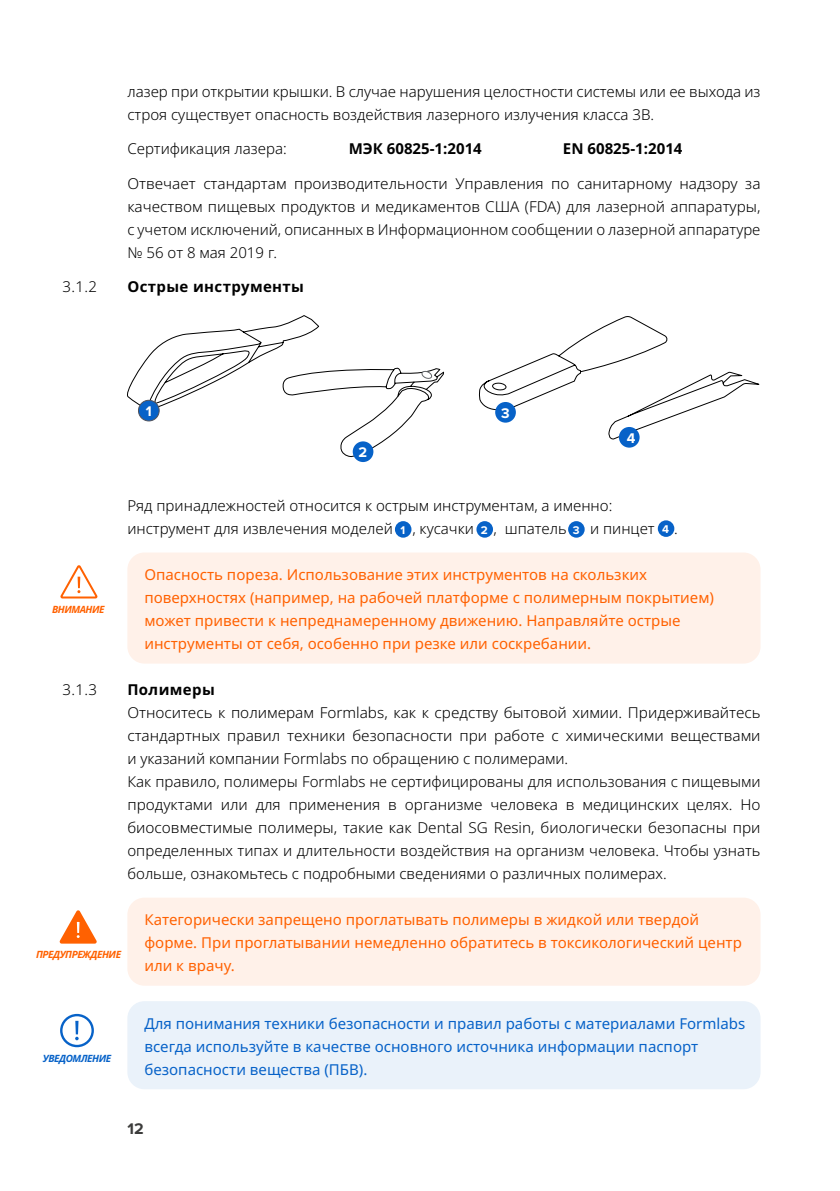
<style>
.page{position:relative;width:840px;height:1191px;background:#fff}
.page>*{position:absolute;margin:0;border:0;box-sizing:border-box;transform-origin:0 0}
.t1{font:700 16px "Proxima Nova";color:#3c3c3b}
.t2{font:300 15px/23px "Noto Sans";color:#000}
.t3{font:15px/23px "Noto Sans";color:#ff6101}
.t4{font:15px/23px "Noto Sans";color:#0762c8}
.t5{font:700 15px "Noto Sans";color:#000}
.t6{font:700 15px "Noto Sans";letter-spacing:.025em;color:#000}
.t7{font:700 14.6px "Proxima Nova";color:#fff}
.t8{font:700 11.6px "Proxima Nova";color:#fff}
.t9{font:italic 700 10px "Noto Sans";letter-spacing:-.05em;color:#ff6101}
.t10{font:italic 700 10px "Noto Sans";letter-spacing:-.05em;color:#0762c8}
</style>
<div class="page">
<div style="left:127px;top:552px;width:633px;height:111px;background:#fff1e9;border-radius:17px"></div>
<div style="left:127px;top:897px;width:633px;height:88px;background:#fff1e9;border-radius:17px"></div>
<div style="left:127px;top:1001px;width:633px;height:88px;background:#eaf2fa;border-radius:17px"></div>
<svg style="left:127px;top:315px;width:317px;height:145px"></svg>
<svg style="left:421px;top:370px;width:11px;height:9px"></svg>
<svg style="left:478px;top:316px;width:281px;height:126px"></svg>
<div style="left:138px;top:400px;width:21px;height:21px;background:#0762c8;border-radius:50%"></div>
<div style="left:138px;top:400px;width:21px;height:21px;border:1px solid #51535c;border-radius:50%"></div>
<div style="left:352px;top:441px;width:21px;height:21px;background:#0762c8;border-radius:50%"></div>
<div style="left:495px;top:402px;width:20px;height:20px;background:#0762c8;border-radius:50%"></div>
<div style="left:618px;top:427px;width:21px;height:20px;background:#0762c8;border-radius:50%"></div>
<svg style="left:60px;top:565px;width:38px;height:34px"></svg>
<svg style="left:59px;top:910px;width:38px;height:134px"></svg>
<div style="left:60px;top:1014px;width:34px;height:33px;border:2px solid #0762c8;border-radius:50%"></div>
<div style="left:394px;top:521px;width:17px;height:16px;background:#0762c8;border-radius:50%"></div>
<div style="left:567px;top:521px;width:17px;height:16px;background:#0762c8;border-radius:50%"></div>
<div style="left:657px;top:520px;width:17px;height:17px;background:#0762c8;border-radius:50%"></div>
<div style="left:476px;top:521px;width:16px;height:16px;background:#0762c8;border-radius:50%"></div>
<p class="t2" style="left:127px;top:80px;width:634px">лазер при открытии крышки. В случае нарушения целостности системы или ее выхода из строя существует опасность воздействия лазерного излучения класса 3B.</p>
<p class="t2" style="left:127px;top:138px;width:161px">Сертификация лазера:</p>
<p class="t5" style="left:348px;top:138px;width:134px">МЭК 60825-1:2014</p>
<p class="t5" style="left:562px;top:138px;width:121px">EN 60825-1:2014</p>
<p class="t2" style="left:127px;top:172px;width:634px;text-align:justify">Отвечает стандартам производительности Управления по санитарному надзору за качеством пищевых продуктов и медикаментов США (FDA) для лазерной аппаратуры, с учетом исключений, описанных в Информационном сообщении о лазерной аппаратуре № 56 от 8 мая 2019 г.</p>
<p class="t2" style="left:62px;top:276px;width:36px">3.1.2</p>
<p class="t6" style="left:127px;top:276px;width:178px">Острые инструменты</p>
<p class="t7" style="left:146px;top:405px;width:7px">1</p>
<p class="t7" style="left:358px;top:446px;width:10px">2</p>
<p class="t7" style="left:501px;top:406px;width:10px">3</p>
<p class="t7" style="left:626px;top:431px;width:10px">4</p>
<p class="t9" style="left:52px;top:602px;width:54px">ВНИМАНИЕ</p>
<p class="t2" style="left:127px;top:494px;width:486px">Ряд принадлежностей относится к острым инструментам, а именно: инструмент для извлечения моделей</p>
<p class="t8" style="left:400px;top:525px;width:6px">1</p>
<p class="t8" style="left:480px;top:525px;width:8px">2</p>
<p class="t8" style="left:572px;top:525px;width:8px">3</p>
<p class="t8" style="left:662px;top:524px;width:8px">4</p>
<p class="t2" style="left:412px;top:517px;width:63px">, кусачки</p>
<p class="t2" style="left:493px;top:517px;width:75px">, шпатель</p>
<p class="t2" style="left:589px;top:517px;width:66px">и пинцет</p>
<p class="t2" style="left:674px;top:517px;width:5px">.</p>
<p class="t3" style="left:144px;top:563px;width:571px">Опасность пореза. Использование этих инструментов на скользких поверхностях (например, на рабочей платформе с полимерным покрытием) может привести к непреднамеренному движению. Направляйте острые инструменты от себя, особенно при резке или соскребании.</p>
<p class="t2" style="left:62px;top:678px;width:36px">3.1.3</p>
<p class="t6" style="left:127px;top:679px;width:89px">Полимеры</p>
<p class="t2" style="left:127px;top:701px;width:634px">Относитесь к полимерам Formlabs, как к средству бытовой химии. Придерживайтесь стандартных правил техники безопасности при работе с химическими веществами и указаний компании Formlabs по обращению с полимерами.<br>Как правило, полимеры Formlabs не сертифицированы для использования с пищевыми продуктами или для применения в организме человека в медицинских целях. Но биосовместимые полимеры, такие как Dental SG Resin, биологически безопасны при определенных типах и длительности воздействия на организм человека. Чтобы узнать больше, ознакомьтесь с подробными сведениями о различных полимерах.</p>
<p class="t3" style="left:144px;top:908px;width:598px">Категорически запрещено проглатывать полимеры в жидкой или твердой форме. При проглатывании немедленно обратитесь в токсикологический центр или к врачу.</p>
<p class="t9" style="left:36px;top:947px;width:86px">ПРЕДУПРЕЖДЕНИЕ</p>
<p class="t10" style="left:43px;top:1051px;width:70px">УВЕДОМЛЕНИЕ</p>
<p class="t4" style="left:144px;top:1012px;width:602px">Для понимания техники безопасности и правил работы с материалами Formlabs всегда используйте в качестве основного источника информации паспорт безопасности вещества (ПБВ).</p>
<p class="t1" style="left:127px;top:1121px;width:18px">12</p>
</div>
